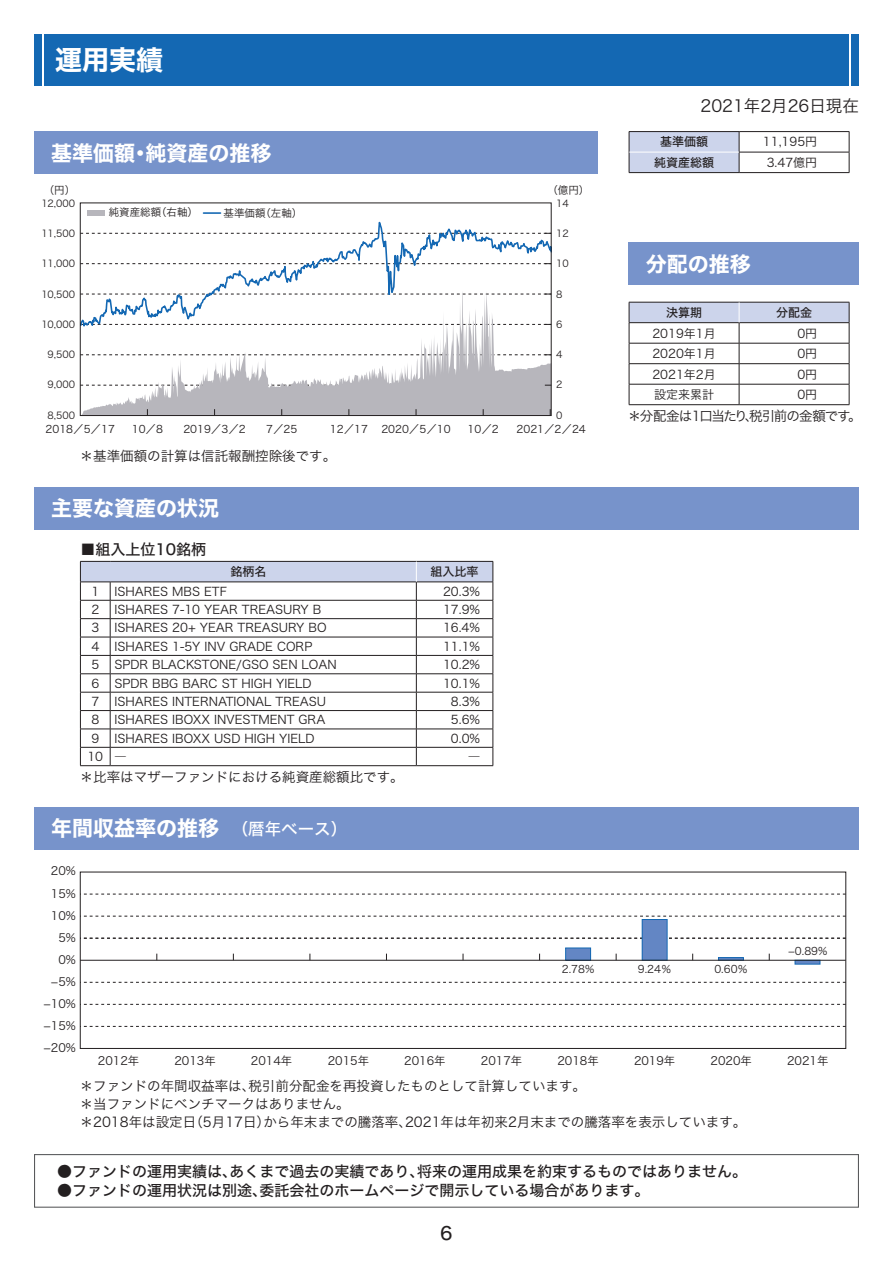
<style>
.page{position:relative;width:893px;height:1263px;background:#fff}
.page>*{position:absolute;margin:0;border:0;box-sizing:border-box;transform-origin:0 0}
.t1{font:27px "Hira Kaku Std W7";color:#fff}
.t2{font:21px "Hira Kaku Std W7";color:#fff}
.t3{font:18px "Hira Kaku Std W5";color:#231f20}
.t4{font:16.5px "Hira Kaku Std W3";color:#231f20}
.t5{font:15px "Hira Kaku Std W5";color:#231f20}
.t6{font:13.5px/18px "Hira Kaku Std W3";color:#231f20}
.t7{font:13.5px "Hira Kaku Std W3";letter-spacing:-.07em;color:#231f20}
.t8{font:12px "Hira Kaku Std W3";color:#231f20}
.t9{font:12px "Hira Kaku Std W5";color:#231f20}
.t10{font:11.4px "Hira Kaku Std W3";color:#231f20}
.t11{font:10.5px "Hira Kaku Std W3";color:#231f20}
.t12{font:9.6px "Hira Kaku Std W3";letter-spacing:-.005em;color:#231f20}
.s1{font-family:"Hira Kaku Std W5";font-size:16.5px}
</style>
<div class="page">
<div style="left:34px;top:34px;width:825px;height:51px;background:#1468b3"></div>
<hr style="left:43px;top:34px;width:1px;height:51px;background:#fff">
<hr style="left:849px;top:34px;width:1px;height:51px;background:#fff">
<div style="left:34px;top:131px;width:563px;height:43px;background:#7793cb"></div>
<hr style="left:629px;top:131px;width:110px;height:1px;background:#231f20">
<hr style="left:739px;top:131px;width:110px;height:1px;background:#231f20">
<hr style="left:739px;top:152px;width:110px;height:1px;background:#231f20">
<svg style="left:629px;top:132px;width:111px;height:40px;background:#c9d1e7"></svg>
<svg style="left:849px;top:132px;width:1px;height:40px"></svg>
<hr style="left:629px;top:172px;width:110px;height:1px;background:#231f20">
<hr style="left:629px;top:152px;width:110px;height:1px;background:#fff">
<hr style="left:739px;top:172px;width:110px;height:1px;background:#231f20">
<hr style="left:629px;top:404px;width:110px;height:1px;background:#231f20">
<hr style="left:739px;top:404px;width:110px;height:1px;background:#231f20">
<svg style="left:629px;top:302px;width:221px;height:102px"></svg>
<div style="left:629px;top:242px;width:230px;height:43px;background:#7793cb"></div>
<div style="left:34px;top:1154px;width:825px;height:54px;border:1px solid #57585a"></div>
<svg style="left:82px;top:332px;width:467px;height:82px"></svg>
<svg style="left:82px;top:385px;width:467px;height:1px"></svg>
<svg style="left:82px;top:354px;width:467px;height:1px"></svg>
<div style="left:80px;top:203px;width:471px;height:213px;border:1px solid #231f20"></div>
<div style="left:87px;top:210px;width:17px;height:6px;background:#b7b6bc"></div>
<svg style="left:80px;top:212px;width:471px;height:120px"></svg>
<div style="left:34px;top:807px;width:825px;height:43px;background:#7793cb"></div>
<svg style="left:83px;top:894px;width:761px;height:1px"></svg>
<svg style="left:83px;top:938px;width:761px;height:1px"></svg>
<svg style="left:83px;top:916px;width:761px;height:1px"></svg>
<svg style="left:83px;top:982px;width:761px;height:1px"></svg>
<svg style="left:83px;top:1004px;width:761px;height:1px"></svg>
<svg style="left:83px;top:1026px;width:761px;height:1px"></svg>
<div style="left:566px;top:948px;width:25px;height:12px;background:#6386c4"></div>
<div style="left:565px;top:948px;width:26px;height:12px;border:1px solid #1468b3"></div>
<div style="left:642px;top:919px;width:25px;height:41px;background:#6386c4"></div>
<div style="left:642px;top:919px;width:25px;height:41px;border:1px solid #1468b3"></div>
<div style="left:718px;top:957px;width:26px;height:3px;border:1px solid #1468b3"></div>
<div style="left:795px;top:960px;width:25px;height:4px;border:1px solid #1468b3"></div>
<hr style="left:80px;top:960px;width:766px;height:1px;background:#231f20">
<div style="left:80px;top:872px;width:766px;height:177px;border:1px solid #231f20"></div>
<div style="left:34px;top:487px;width:825px;height:42px;background:#7793cb"></div>
<hr style="left:80px;top:765px;width:30px;height:1px;background:#231f20">
<hr style="left:110px;top:765px;width:306px;height:1px;background:#231f20">
<hr style="left:416px;top:765px;width:77px;height:1px;background:#231f20">
<svg style="left:80px;top:561px;width:414px;height:204px"></svg>
<h1 class="t1" style="left:55px;top:39px;width:109px">運用実績</h1>
<h2 class="t2" style="left:51px;top:136px;width:222px">基準価額・純資産の推移</h2>
<p class="t11" style="left:44px;top:182px;width:33px">（円）</p>
<p class="t11" style="left:547px;top:182px;width:43px">（億円）</p>
<p class="t12" style="left:41px;top:196px;width:35px">12,000</p>
<p class="t11" style="left:109px;top:204px;width:91px">純資産総額（右軸）</p>
<p class="t11" style="left:224px;top:205px;width:80px">基準価額（左軸）</p>
<p class="t12" style="left:556px;top:196px;width:14px">14</p>
<p class="t12" style="left:41px;top:226px;width:35px">11,500</p>
<p class="t12" style="left:556px;top:226px;width:14px">12</p>
<p class="t12" style="left:41px;top:256px;width:35px">11,000</p>
<p class="t12" style="left:556px;top:256px;width:14px">10</p>
<p class="t12" style="left:41px;top:287px;width:35px">10,500</p>
<p class="t12" style="left:556px;top:287px;width:8px">8</p>
<p class="t12" style="left:41px;top:317px;width:35px">10,000</p>
<p class="t12" style="left:556px;top:317px;width:8px">6</p>
<p class="t12" style="left:48px;top:347px;width:29px">9,500</p>
<p class="t12" style="left:556px;top:347px;width:8px">4</p>
<p class="t12" style="left:48px;top:377px;width:29px">9,000</p>
<p class="t12" style="left:556px;top:377px;width:8px">2</p>
<p class="t12" style="left:48px;top:408px;width:29px">8,500</p>
<p class="t12" style="left:556px;top:408px;width:8px">0</p>
<p class="t11" style="left:46px;top:421px;width:71px">2018／5／17</p>
<p class="t11" style="left:132px;top:421px;width:33px">10／8</p>
<p class="t11" style="left:183px;top:421px;width:64px">2019／3／2</p>
<p class="t11" style="left:266px;top:421px;width:33px">7／25</p>
<p class="t11" style="left:330px;top:421px;width:40px">12／17</p>
<p class="t11" style="left:381px;top:421px;width:71px">2020／5／10</p>
<p class="t11" style="left:468px;top:421px;width:33px">10／2</p>
<p class="t11" style="left:517px;top:421px;width:71px">2021／2／24</p>
<p class="t6" style="left:80px;top:447px;width:258px">＊基準価額の計算は信託報酬控除後です。</p>
<h2 class="t2" style="left:51px;top:492px;width:169px">主要な資産の状況</h2>
<p class="t5" style="left:80px;top:538px;width:127px">■組入上位10銘柄</p>
<p class="t9" style="left:230px;top:562px;width:37px">銘柄名</p>
<p class="t9" style="left:431px;top:562px;width:49px">組入比率</p>
<p class="t8" style="left:91px;top:582px;width:9px">1</p>
<p class="t8" style="left:114px;top:582px;width:114px">ISHARES MBS ETF</p>
<p class="t8" style="left:443px;top:582px;width:39px">20.3%</p>
<p class="t8" style="left:91px;top:600px;width:9px">2</p>
<p class="t8" style="left:114px;top:600px;width:208px">ISHARES 7-10 YEAR TREASURY B</p>
<p class="t8" style="left:443px;top:600px;width:39px">17.9%</p>
<p class="t8" style="left:91px;top:619px;width:9px">3</p>
<p class="t8" style="left:114px;top:619px;width:214px">ISHARES 20+ YEAR TREASURY BO</p>
<p class="t8" style="left:443px;top:619px;width:39px">16.4%</p>
<p class="t8" style="left:91px;top:637px;width:9px">4</p>
<p class="t8" style="left:114px;top:637px;width:199px">ISHARES 1-5Y INV GRADE CORP</p>
<p class="t8" style="left:443px;top:637px;width:39px">11.1%</p>
<p class="t8" style="left:91px;top:656px;width:9px">5</p>
<p class="t8" style="left:114px;top:656px;width:224px">SPDR BLACKSTONE/GSO SEN LOAN</p>
<p class="t8" style="left:443px;top:656px;width:39px">10.2%</p>
<p class="t8" style="left:91px;top:674px;width:9px">6</p>
<p class="t8" style="left:114px;top:674px;width:199px">SPDR BBG BARC ST HIGH YIELD</p>
<p class="t8" style="left:443px;top:674px;width:39px">10.1%</p>
<p class="t8" style="left:91px;top:692px;width:9px">7</p>
<p class="t8" style="left:114px;top:692px;width:213px">ISHARES INTERNATIONAL TREASU</p>
<p class="t8" style="left:451px;top:692px;width:31px">8.3%</p>
<p class="t8" style="left:91px;top:711px;width:9px">8</p>
<p class="t8" style="left:114px;top:711px;width:212px">ISHARES IBOXX INVESTMENT GRA</p>
<p class="t8" style="left:451px;top:711px;width:31px">5.6%</p>
<p class="t8" style="left:91px;top:729px;width:9px">9</p>
<p class="t8" style="left:114px;top:729px;width:201px">ISHARES IBOXX USD HIGH YIELD</p>
<p class="t8" style="left:451px;top:729px;width:31px">0.0%</p>
<p class="t8" style="left:87px;top:747px;width:41px">10 ―</p>
<p class="t8" style="left:468px;top:747px;width:13px">―</p>
<p class="t6" style="left:80px;top:768px;width:326px">＊比率はマザーファンドにおける純資産総額比です。</p>
<h2 class="t2" style="left:51px;top:812px;width:298px">年間収益率の推移　<span class="s1">（暦年ベース）</span></h2>
<p class="t10" style="left:51px;top:862px;width:27px">20%</p>
<p class="t10" style="left:51px;top:885px;width:27px">15%</p>
<p class="t10" style="left:51px;top:907px;width:27px">10%</p>
<p class="t10" style="left:58px;top:929px;width:19px">5%</p>
<h3 class="t4" style="left:701px;top:94px;width:160px">2021年2月26日現在</h3>
<p class="t9" style="left:660px;top:133px;width:49px">基準価額</p>
<p class="t8" style="left:763px;top:133px;width:56px">11,195円</p>
<p class="t9" style="left:654px;top:153px;width:62px">純資産総額</p>
<p class="t8" style="left:767px;top:153px;width:52px">3.47億円</p>
<h2 class="t2" style="left:646px;top:247px;width:107px">分配の推移</h2>
<p class="t9" style="left:666px;top:303px;width:37px">決算期</p>
<p class="t9" style="left:776px;top:303px;width:37px">分配金</p>
<p class="t8" style="left:652px;top:324px;width:65px">2019年1月</p>
<p class="t8" style="left:797px;top:324px;width:21px">0円</p>
<p class="t8" style="left:652px;top:344px;width:65px">2020年1月</p>
<p class="t8" style="left:797px;top:344px;width:21px">0円</p>
<p class="t8" style="left:652px;top:365px;width:65px">2021年2月</p>
<p class="t8" style="left:797px;top:365px;width:21px">0円</p>
<p class="t8" style="left:654px;top:385px;width:61px">設定来累計</p>
<p class="t8" style="left:797px;top:385px;width:21px">0円</p>
<p class="t7" style="left:628px;top:406px;width:235px">＊分配金は１口当たり、税引前の金額です。</p>
<p class="t10" style="left:58px;top:951px;width:19px">0%</p>
<p class="t10" style="left:51px;top:973px;width:26px">-5%</p>
<p class="t10" style="left:43px;top:995px;width:34px">-10%</p>
<p class="t10" style="left:43px;top:1017px;width:34px">-15%</p>
<p class="t10" style="left:43px;top:1039px;width:34px">-20%</p>
<p class="t11" style="left:562px;top:961px;width:34px">2.78%</p>
<p class="t11" style="left:638px;top:961px;width:35px">9.24％</p>
<p class="t11" style="left:714px;top:961px;width:35px">0.60％</p>
<p class="t11" style="left:788px;top:943px;width:41px">-0.89%</p>
<p class="t10" style="left:98px;top:1052px;width:43px">2012年</p>
<p class="t10" style="left:174px;top:1052px;width:43px">2013年</p>
<p class="t10" style="left:251px;top:1052px;width:43px">2014年</p>
<p class="t10" style="left:328px;top:1052px;width:43px">2015年</p>
<p class="t10" style="left:404px;top:1052px;width:43px">2016年</p>
<p class="t10" style="left:481px;top:1052px;width:43px">2017年</p>
<p class="t10" style="left:557px;top:1052px;width:43px">2018年</p>
<p class="t10" style="left:634px;top:1052px;width:43px">2019年</p>
<p class="t10" style="left:710px;top:1052px;width:43px">2020年</p>
<p class="t10" style="left:787px;top:1052px;width:43px">2021年</p>
<p class="t6" style="left:80px;top:1077px;width:668px">＊ファンドの年間収益率は、税引前分配金を再投資したものとして計算しています。<br>＊当ファンドにベンチマークはありません。<br>＊2018年は設定日（5月17日）から年末までの騰落率、2021年は年初来2月末までの騰落率を表示しています。</p>
<p class="t5" style="left:57px;top:1160px;width:691px">●ファンドの運用実績は、あくまで過去の実績であり、将来の運用成果を約束するものではありません。</p>
<p class="t5" style="left:57px;top:1179px;width:594px">●ファンドの運用状況は別途、委託会社のホームページで開示している場合があります。</p>
<h3 class="t3" style="left:440px;top:1219px;width:14px">6</h3>
</div>
